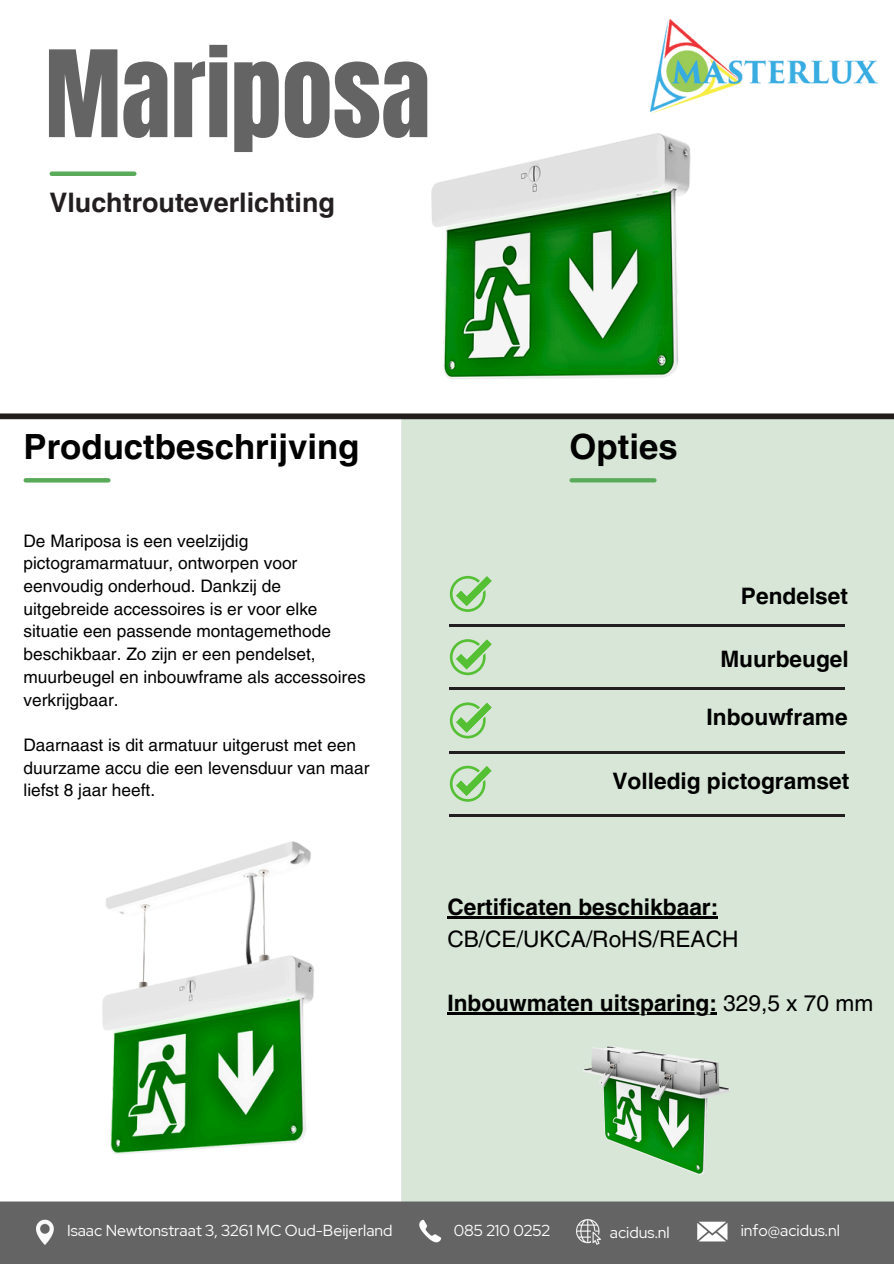
<style>
.page{position:relative;width:894px;height:1264px;background:#fff}
.page>*{position:absolute;margin:0;border:0;box-sizing:border-box;transform-origin:0 0}
.t1{font:102.15px "Anton";color:#646464}
.t2{font:700 34.8px "Helvetica LT Pro";color:#000}
.t3{font:700 26.85px "Helvetica LT Pro";color:#231f20}
.t4{font:700 22.65px/31.7px "Helvetica LT Pro";color:#000}
.t5{font:17.25px/22.6px "Helvetica LT Pro";color:#000}
.t6{font:15.9px "Red Hat Display";color:#fdfefe}
.s1{font-weight:400}
</style>
<div class="page">
<img style="left:0;top:413px;width:893px;height:786px">
<svg style="left:449px;top:576px;width:42px;height:36px;background:#a7d79b"></svg>
<svg style="left:449px;top:639px;width:42px;height:36px;background:#a7d79b"></svg>
<svg style="left:449px;top:702px;width:42px;height:36px;background:#a7d79b"></svg>
<svg style="left:569px;top:478px;width:87px;height:4px"></svg>
<img style="left:0;top:1199px;width:893px;height:64px">
<hr style="left:26px;top:478px;width:82px;height:4px;background:#59aa59">
<hr style="left:449px;top:624px;width:395px;height:2px;background:#231f20">
<hr style="left:449px;top:687px;width:395px;height:3px;background:#231f20">
<hr style="left:449px;top:751px;width:395px;height:2px;background:#231f20">
<hr style="left:449px;top:814px;width:395px;height:2px;background:#231f20">
<svg style="left:449px;top:765px;width:42px;height:36px;background:#a8d89c"></svg>
<div style="left:52px;top:171px;width:82px;height:5px;background:#59aa59"></div>
<img style="left:658px;top:18px;width:221px;height:66px">
<img style="left:277px;top:65px;width:585px;height:378px">
<img style="left:580px;top:1039px;width:152px;height:140px">
<img style="left:89px;top:837px;width:234px;height:324px">
<hr style="left:447px;top:916px;width:271px;height:3px;background:#000">
<hr style="left:447px;top:1011px;width:269px;height:3px;background:#000">
<h3 class="t1" style="left:45px;top:21px;width:387px">Mariposa</h3>
<p class="t3" style="left:49px;top:193px;width:287px">Vluchtrouteverlichting</p>
<p class="t2" style="left:23px;top:433px;width:337px">Productbeschrijving</p>
<h2 class="t5" style="left:23px;top:531px;width:343px">De Mariposa is een veelzijdig pictogramarmatuur, ontworpen voor eenvoudig onderhoud. Dankzij de uitgebreide accessoires is er voor elke situatie een passende montagemethode beschikbaar. Zo zijn er een pendelset, muurbeugel en inbouwframe als accessoires verkrijgbaar.</h2>
<p class="t5" style="left:23px;top:735px;width:347px">Daarnaast is dit armatuur uitgerust met een duurzame accu die een levensduur van maar liefst 8 jaar heeft.</p>
<p class="t2" style="left:569px;top:433px;width:110px">Opties</p>
<h2 class="t4" style="left:740px;top:582px;width:109px">Pendelset</h2>
<h1 class="t4" style="left:720px;top:645px;width:130px">Muurbeugel</h1>
<p class="t4" style="left:706px;top:703px;width:142px">Inbouwframe</p>
<p class="t4" style="left:612px;top:767px;width:238px">Volledig pictogramset</p>
<p class="t4" style="left:447px;top:893px;width:292px">Certificaten beschikbaar:<br><span class="s1">CB/CE/UKCA/RoHS/REACH</span></p>
<h4 class="t4" style="left:447px;top:988px;width:427px">Inbouwmaten uitsparing: <span class="s1">329,5 x 70 mm</span></h4>
<h4 class="t6" style="left:67px;top:1219px;width:327px">Isaac Newtonstraat 3, 3261 MC Oud-Beijerland</h4>
<p class="t6" style="left:72px;top:1219px;width:327px">Isaac Newtonstraat 3, 3261 MC Oud-Beijerland</p>
<p class="t6" style="left:453px;top:1219px;width:98px">085 210 0252</p>
<p class="t6" style="left:609px;top:1221px;width:61px">acidus.nl</p>
<h4 class="t6" style="left:740px;top:1219px;width:101px">info@acidus.nl</h4>
</div>
